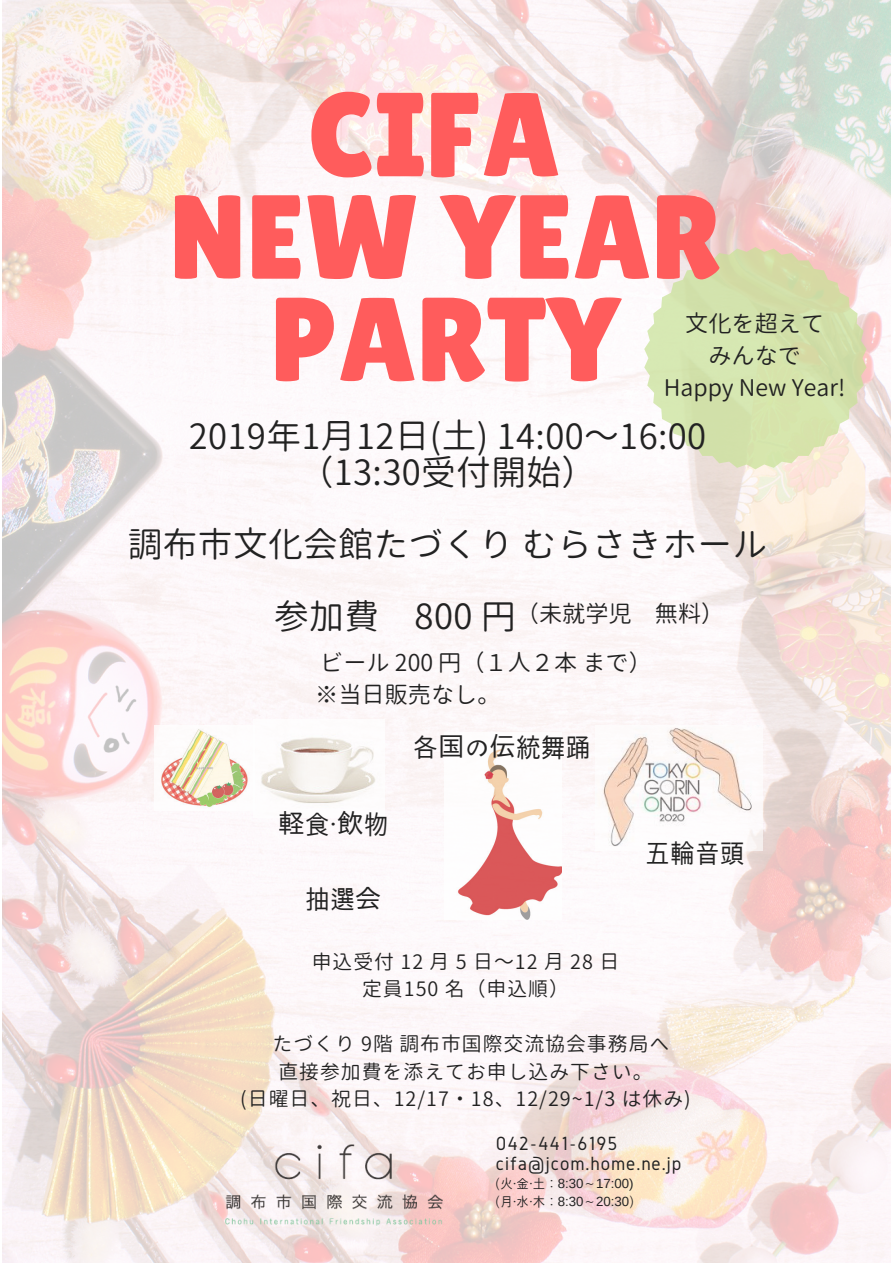
<style>
.page{position:relative;width:893px;height:1263px;background:#fff}
.page>*{position:absolute;margin:0;border:0;box-sizing:border-box;transform-origin:0 0}
.t1{font:119.18px/102.4px "Lilita One";color:#ff5c5c;text-align:center}
.t2{font:34.72px/36px "Gen Jyuu Gothic";letter-spacing:.01em;color:#222;text-align:center}
.t3{font:26.47px "Nanum Gothic";color:#222}
.t4{font:23.17px/32.1px "Gen Jyuu Gothic";color:#222}
.t5{font:19.88px/27.6px "Gen Jyuu Gothic";letter-spacing:.05em;color:#222;text-align:center}
.t6{font:19.88px/19.7px "Gidole";letter-spacing:.05em;color:#222}
.t7{font:13.27px "Arimo";color:#222}
.t8{font:13.27px "Nanum Gothic";color:#222}
.s1{font-family:"Takao P Gothic"}
.s2{font-family:"Nanum Gothic"}
.s3{font-family:"Arimo"}
</style>
<div class="page">
<img style="left:2px;top:0;width:889px;height:1263px">
<img style="left:226px;top:1144px;width:216px;height:82px">
<img style="left:445px;top:732px;width:117px;height:188px">
<img style="left:155px;top:725px;width:99px;height:85px">
<img style="left:254px;top:720px;width:131px;height:97px">
<img style="left:595px;top:725px;width:168px;height:126px">
<svg style="left:644px;top:247px;width:222px;height:222px;background:#dce3b9"></svg>
<h1 class="t1" style="left:169px;top:83px;width:554px">CIFA<br>NEW YEAR<br>PARTY</h1>
<p class="t4" style="left:664px;top:307px;width:183px;text-align:center">文化を超えて<br>みんなで<br>Happy New Year!</p>
<h2 class="t2" style="left:189px;top:417px;width:519px">2019年1月12日(土) 14:00～16:00（13:30受付開始）</h2>
<h2 class="t2" style="left:274px;top:508px;width:495px;line-height:72px;text-align:left;text-indent:-146px">調布市文化会館たづくりむらさきホール参加費 800 円</h2>
<p class="t4" style="left:516px;top:598px;width:210px">（未就学児 無料）</p>
<p class="t4" style="left:315px;top:646px;width:338px">ビール 200 円（１人２本まで）※当日販売なし。</p>
<h3 class="t3" style="left:278px;top:808px;width:112px"><span class="s1">軽</span>⾷·<span class="s1">飲</span>物</h3>
<h3 class="t3" style="left:305px;top:883px;width:78px">抽選<span class="s1">会</span></h3>
<h3 class="t3" style="left:413px;top:731px;width:179px">各<span class="s1">国</span>の<span class="s1">伝</span>統舞踊</h3>
<h3 class="t3" style="left:645px;top:838px;width:101px">五輪⾳頭</h3>
<p class="t5" style="left:312px;top:947px;width:309px">申込受付 12 月 5 日～12 月 28 日定員150 名（申込順）</p>
<p class="t5" style="left:240px;top:1030px;width:452px">たづくり 9階調布市国際交流協会事務局へ<br>直接参加費を添えてお申し込み下さい。<br>(日曜日、祝日、12/17・18、12/29~1/3 は休み)</p>
<p class="t6" style="left:496px;top:1134px;width:187px">042-441-6195 cifa@jcom.home.ne.jp</p>
<p class="t7" style="left:488px;top:1176px;width:147px"><span class="s2">（⽕·⾦·⼟：</span>8:30<span class="s2">∼</span>17:00)</p>
<p class="t8" style="left:488px;top:1194px;width:155px">（⽉·⽔·⽊：<span class="s3">8:30</span>∼<span class="s3">20:30</span>）</p>
</div>
